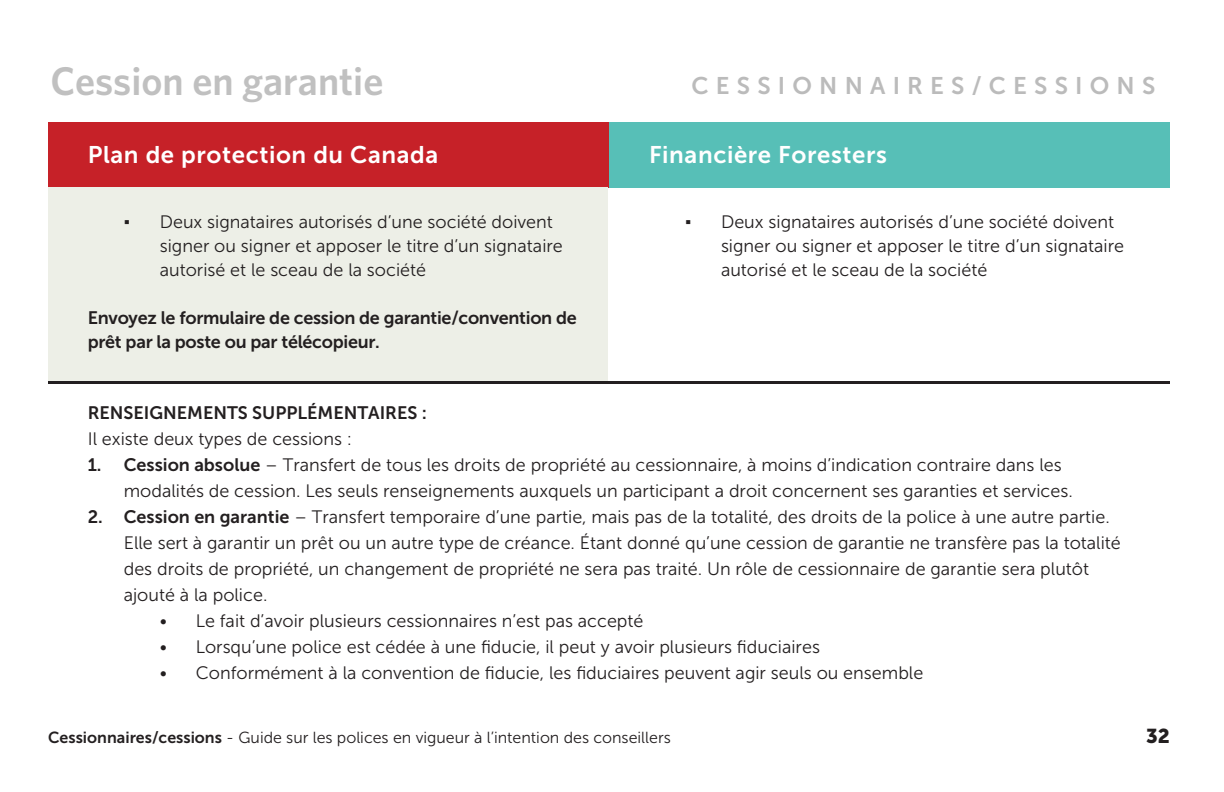
<style>
.page{position:relative;width:1224px;height:792px;background:#fff}
.page>*{position:absolute;margin:0;border:0;box-sizing:border-box;transform-origin:0 0}
.t1{font:600 40px "Whitney";color:#c0c0c0}
.t2{font:24px "Museo Sans 700";letter-spacing:.025em;color:#fff}
.t3{font:24px "Museo Sans 700";letter-spacing:.3em;color:#bbb}
.t4{font:20px "Museo Sans 900";color:#231f20}
.t5{font:18px/24px "Museo Sans 300";color:#231f20}
.t6{font:18px/24px "Museo Sans 700";letter-spacing:-.015em;color:#231f20}
.t7{font:16px "Museo Sans 300";color:#231f20}
.s1{font-family:"Times New Roman"}
.s2{font-family:"Museo Sans 700"}
</style>
<div class="page">
<div style="left:48px;top:122px;width:561px;height:65px;background:#c62128"></div>
<div style="left:609px;top:122px;width:561px;height:65px;background:#57bfb7"></div>
<div style="left:48px;top:187px;width:560px;height:194px;background:#edefe7"></div>
<hr style="left:48px;top:381px;width:1122px;height:2px;background:#231f20">
<h1 class="t1" style="left:50px;top:55px;width:334px">Cession en garantie</h1>
<h2 class="t3" style="left:692px;top:73px;width:465px">CESSIONNAIRES/CESSIONS</h2>
<h2 class="t2" style="left:88px;top:141px;width:352px">Plan de protection du Canada</h2>
<h2 class="t2" style="left:649px;top:141px;width:239px">Financière Foresters</h2>
<p class="t5" style="left:160px;top:210px;width:405px;text-indent:-36px"><span class="s1">▪</span> Deux signataires autorisés d’une société doivent signer ou signer et apposer le titre d’un signataire autorisé et le sceau de la société</p>
<p class="t6" style="left:88px;top:306px;width:491px">Envoyez le formulaire de cession de garantie/convention de prêt par la poste ou par télécopieur.</p>
<p class="t5" style="left:721px;top:210px;width:405px;text-indent:-36px"><span class="s1">▪</span> Deux signataires autorisés d’une société doivent signer ou signer et apposer le titre d’un signataire autorisé et le sceau de la société</p>
<p class="t6" style="left:88px;top:401px;width:341px">RENSEIGNEMENTS SUPPLÉMENTAIRES :</p>
<p class="t5" style="left:88px;top:427px;width:266px">Il existe deux types de cessions :</p>
<p class="t5" style="left:124px;top:452px;width:951px;line-height:26px;text-indent:-36px"><span class="s2">1. Cession absolue</span> – Transfert de tous les droits de propriété au cessionnaire, à moins d’indication contraire dans les modalités de cession. Les seuls renseignements auxquels un participant a droit concernent ses garanties et services.</p>
<p class="t5" style="left:124px;top:504px;width:999px;line-height:26px;text-indent:-36px"><span class="s2">2. Cession en garantie</span> – Transfert temporaire d’une partie, mais pas de la totalité, des droits de la police à une autre partie.<br>Elle sert à garantir un prêt ou un autre type de créance. Étant donné qu’une cession de garantie ne transfère pas la totalité des droits de propriété, un changement de propriété ne sera pas traité. Un rôle de cessionnaire de garantie sera plutôt ajouté à la police.</p>
<p class="t5" style="left:160px;top:609px;width:485px">• Le fait d’avoir plusieurs cessionnaires n’est pas accepté</p>
<p class="t5" style="left:160px;top:635px;width:662px">• Lorsqu’une police est cédée à une fiducie, il peut y avoir plusieurs fiduciaires</p>
<p class="t5" style="left:160px;top:661px;width:765px">• Conformément à la convention de fiducie, les fiduciaires peuvent agir seuls ou ensemble</p>
<p class="t7" style="left:48px;top:729px;width:624px"><span class="s2">Cessionnaires/cessions</span> - Guide sur les polices en vigueur à l’intention des conseillers</p>
<p class="t4" style="left:1146px;top:725px;width:25px">32</p>
</div>
